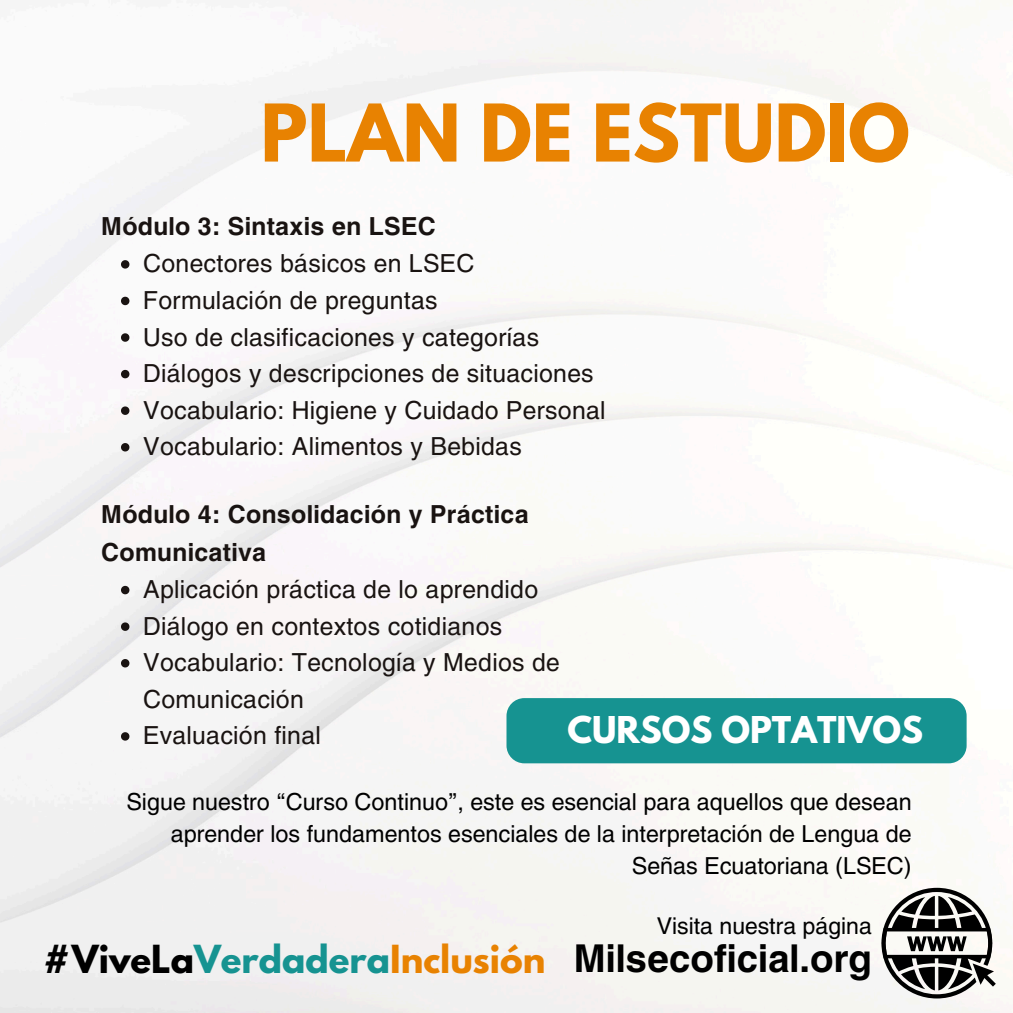
<style>
.page{position:relative;width:1013px;height:1013px;background:#fff}
.page>*{position:absolute;margin:0;border:0;box-sizing:border-box;transform-origin:0 0}
.t1{font:700 70.38px "League Spartan";color:#e88201}
.t2{font:700 38px "Helios";color:#000}
.t3{font:700 34.25px "League Spartan";color:#169391}
.t4{font:700 32.75px "League Spartan";color:#fff}
.t5{font:24.62px/36.5px "Helios";letter-spacing:.01em;color:#191311}
.t6{font:700 24.62px/37.5px "Helios";letter-spacing:.01em;color:#191311}
.t7{font:23.25px/31.9px "Helios";color:#000;text-align:right}
.t8{font:22.88px "Helios";color:#000}
.s1{color:#000}
.s2{color:#e88201}
</style>
<div class="page">
<img style="left:0;top:0;width:1012px;height:1012px">
<svg style="left:121px;top:260px;width:8px;height:8px"></svg>
<svg style="left:121px;top:297px;width:8px;height:8px"></svg>
<svg style="left:121px;top:333px;width:8px;height:9px"></svg>
<svg style="left:121px;top:370px;width:8px;height:8px"></svg>
<svg style="left:121px;top:406px;width:8px;height:9px"></svg>
<svg style="left:121px;top:443px;width:8px;height:8px"></svg>
<div style="left:506px;top:698px;width:460px;height:65px;background:#169391;border-radius:18px"></div>
<svg style="left:121px;top:586px;width:8px;height:8px"></svg>
<svg style="left:121px;top:622px;width:8px;height:9px"></svg>
<svg style="left:121px;top:659px;width:8px;height:8px"></svg>
<svg style="left:121px;top:732px;width:8px;height:8px"></svg>
<svg style="left:881px;top:887px;width:114px;height:111px"></svg>
<h1 class="t1" style="left:260px;top:98px;width:650px">PLAN DE ESTUDIO</h1>
<p class="t6" style="left:101px;top:207px;width:336px">Módulo 3: Sintaxis en LSEC</p>
<p class="t5" style="left:143px;top:244px;width:333px">Conectores básicos en LSEC</p>
<p class="t5" style="left:143px;top:281px;width:296px">Formulación de preguntas</p>
<p class="t5" style="left:143px;top:318px;width:397px">Uso de clasificaciones y categorías</p>
<p class="t5" style="left:143px;top:354px;width:452px">Diálogos y descripciones de situaciones</p>
<p class="t5" style="left:143px;top:391px;width:464px">Vocabulario: Higiene y Cuidado Personal</p>
<h4 class="t5" style="left:143px;top:427px;width:380px">Vocabulario: Alimentos y Bebidas</h4>
<p class="t6" style="left:101px;top:495px;width:429px">Módulo 4: Consolidación y Práctica<br>Comunicativa</p>
<p class="t5" style="left:143px;top:570px;width:396px">Aplicación práctica de lo aprendido</p>
<h3 class="t5" style="left:143px;top:607px;width:360px">Diálogo en contextos cotidianos</h3>
<p class="t5" style="left:143px;top:643px;width:418px">Vocabulario: Tecnología y Medios de<br>Comunicación</p>
<p class="t5" style="left:143px;top:716px;width:179px">Evaluación final</p>
<p class="t4" style="left:567px;top:713px;width:357px">CURSOS OPTATIVOS</p>
<p class="t7" style="left:126px;top:785px;width:786px">Sigue nuestro “Curso Continuo”, este es esencial para aquellos que desean aprender los fundamentos esenciales de la interpretación de Lengua de<br>Señas Ecuatoriana (LSEC)</p>
<h4 class="t3" style="left:43px;top:941px;width:503px"><span class="s1">#ViveLa</span>Verdadera<span class="s2">Inclusión</span></h4>
<h2 class="t8" style="left:657px;top:911px;width:216px">Visita nuestra página</h2>
<h2 class="t2" style="left:573px;top:934px;width:300px">Milsecoficial.org</h2>
</div>
